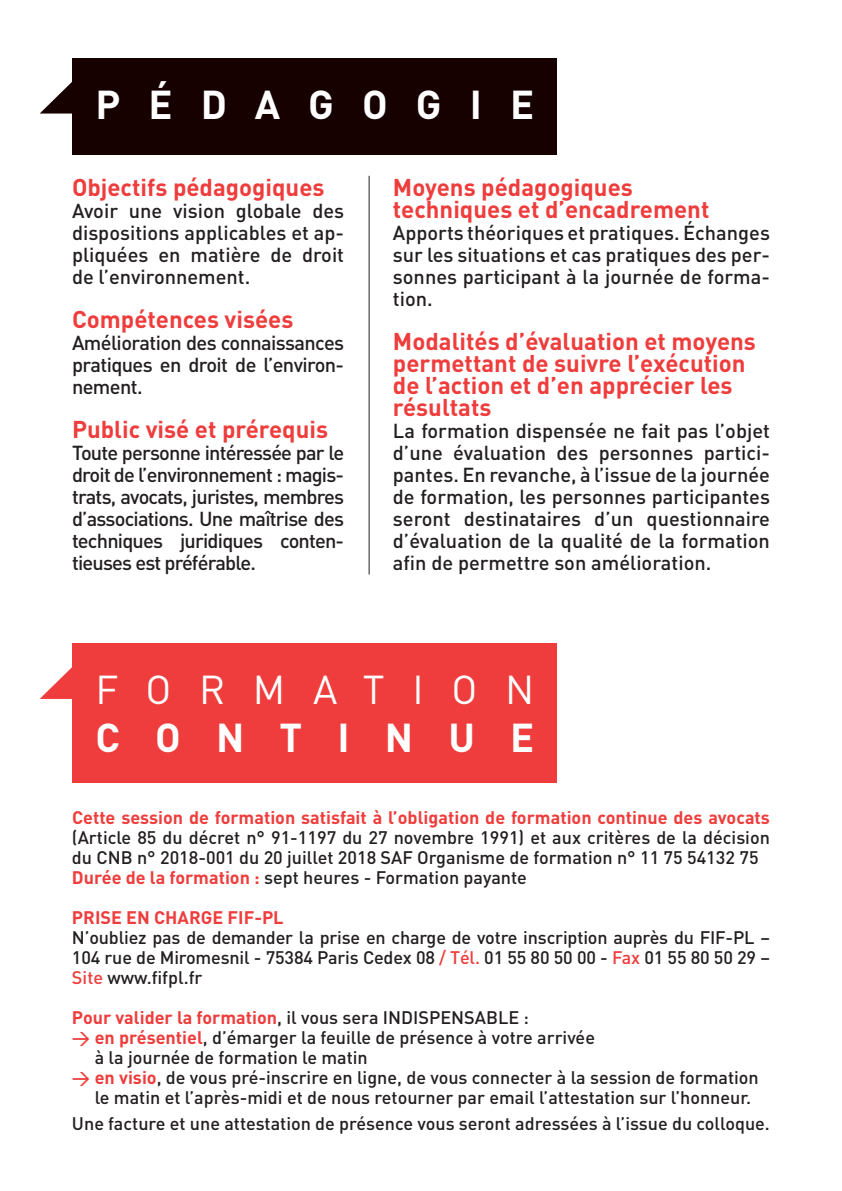
<style>
.page{position:relative;width:842px;height:1191px;background:#fff}
.page>*{position:absolute;margin:0;border:0;box-sizing:border-box;transform-origin:0 0}
.t1{font:700 39.8px "DIN";letter-spacing:.71em;color:#fff}
.t2{font:39.8px "DIN";letter-spacing:.695em;color:#fff}
.t3{font:700 39.8px "DIN";letter-spacing:.885em;color:#fff}
.t4{font:700 24px/22px "DIN";color:#ee3d3c}
.t5{font:500 20px/22px "DIN";color:#231f20;text-align:justify}
.t6{font:500 18px/20px "DIN";color:#231f20}
.t7{font:700 18px "DIN";color:#ee3d3c}
.s1{font-weight:700;color:#ee3d3c}
.s2{color:#ee3d3c}
</style>
<div class="page">
<div style="left:72px;top:58px;width:484px;height:97px;background:#170000"></div>
<svg style="left:40px;top:82px;width:32px;height:32px"></svg>
<div style="left:72px;top:643px;width:484px;height:139px;background:#ee3d3c"></div>
<svg style="left:40px;top:667px;width:32px;height:32px"></svg>
<hr style="left:369px;top:176px;width:1px;height:398px;background:#231f20">
<h1 class="t1" style="left:95px;top:79px;width:440px">PÉDAGOGIE</h1>
<p class="t4" style="left:72px;top:175px;width:254px">Objectifs pédagogiques</p>
<p class="t5" style="left:72px;top:199px;width:274px">Avoir une vision globale des dispositions applicables et ap&shy;pliquées en matière de droit de l’environnement.</p>
<p class="t4" style="left:72px;top:307px;width:223px">Compétences visées</p>
<p class="t5" style="left:72px;top:331px;width:274px">Amélioration des connaissances pratiques en droit de l’environ&shy;nement.</p>
<p class="t4" style="left:72px;top:417px;width:258px">Public visé et prérequis</p>
<p class="t5" style="left:72px;top:441px;width:274px">Toute personne intéressée par le droit de l’environnement : magis&shy;trats, avocats, juristes, membres d’associations. Une maîtrise des techniques juridiques conten&shy;tieuses est préférable.</p>
<p class="t4" style="left:393px;top:175px;width:318px">Moyens pédagogiques techniques et d’encadrement</p>
<p class="t5" style="left:393px;top:221px;width:379px">Apports théoriques et pratiques. Échanges sur les situations et cas pratiques des per&shy;sonnes participant à la journée de forma&shy;tion.</p>
<p class="t4" style="left:393px;top:329px;width:364px">Modalités d’évaluation et moyens permettant de suivre l’exécution de l’action et d’en apprécier les résultats</p>
<p class="t5" style="left:393px;top:419px;width:379px">La formation dispensée ne fait pas l’objet d’une évaluation des personnes partici&shy;pantes. En revanche, à l’issue de la journée de formation, les personnes participantes seront destinataires d’un questionnaire d’évaluation de la qualité de la formation afin de permettre son amélioration.</p>
<h1 class="t2" style="left:95px;top:665px;width:440px">FORMATION</h1>
<h1 class="t3" style="left:95px;top:711px;width:440px">CONTINUE</h1>
<p class="t7" style="left:72px;top:805px;width:699px">Cette session de formation satisfait à l’obligation de formation continue des avocats</p>
<p class="t6" style="left:72px;top:826px;width:699px">(Article 85 du décret n° 91-1197 du 27 novembre 1991) et aux critères de la décision du CNB n° 2018-001 du 20 juillet 2018 SAF Organisme de formation n° 11 75 54132 75<br><span class="s1">Durée de la formation :</span> sept heures - Formation payante</p>
<p class="t7" style="left:72px;top:905px;width:213px">PRISE EN CHARGE FIF-PL</p>
<p class="t6" style="left:72px;top:926px;width:699px;text-align:justify">N’oubliez pas de demander la prise en charge de votre inscription auprès du FIF-PL – 104 rue de Miromesnil - 75384 Paris Cedex 08 <span class="s2">/ Tél.</span> 01 55 80 50 00 - <span class="s2">Fax</span> 01 55 80 50 29 – <span class="s2">Site</span> www.fifpl.fr</p>
<p class="t6" style="left:72px;top:1006px;width:458px"><span class="s1">Pour valider la formation</span>, il vous sera INDISPENSABLE :</p>
<p class="t6" style="left:72px;top:1026px;width:525px"><span class="s2">&gt;</span> <span class="s1">en présentiel</span>, d’émarger la feuille de présence à votre arrivée</p>
<p class="t6" style="left:95px;top:1046px;width:275px">à la journée de formation le matin</p>
<p class="t6" style="left:72px;top:1066px;width:688px"><span class="s2">&gt;</span> <span class="s1">en visio</span>, de vous pré-inscrire en ligne, de vous connecter à la session de formation</p>
<p class="t6" style="left:95px;top:1086px;width:658px">le matin et l’après-midi et de nous retourner par email l’attestation sur l’honneur.</p>
<p class="t6" style="left:72px;top:1112px;width:699px">Une facture et une attestation de présence vous seront adressées à l’issue du colloque.</p>
</div>
